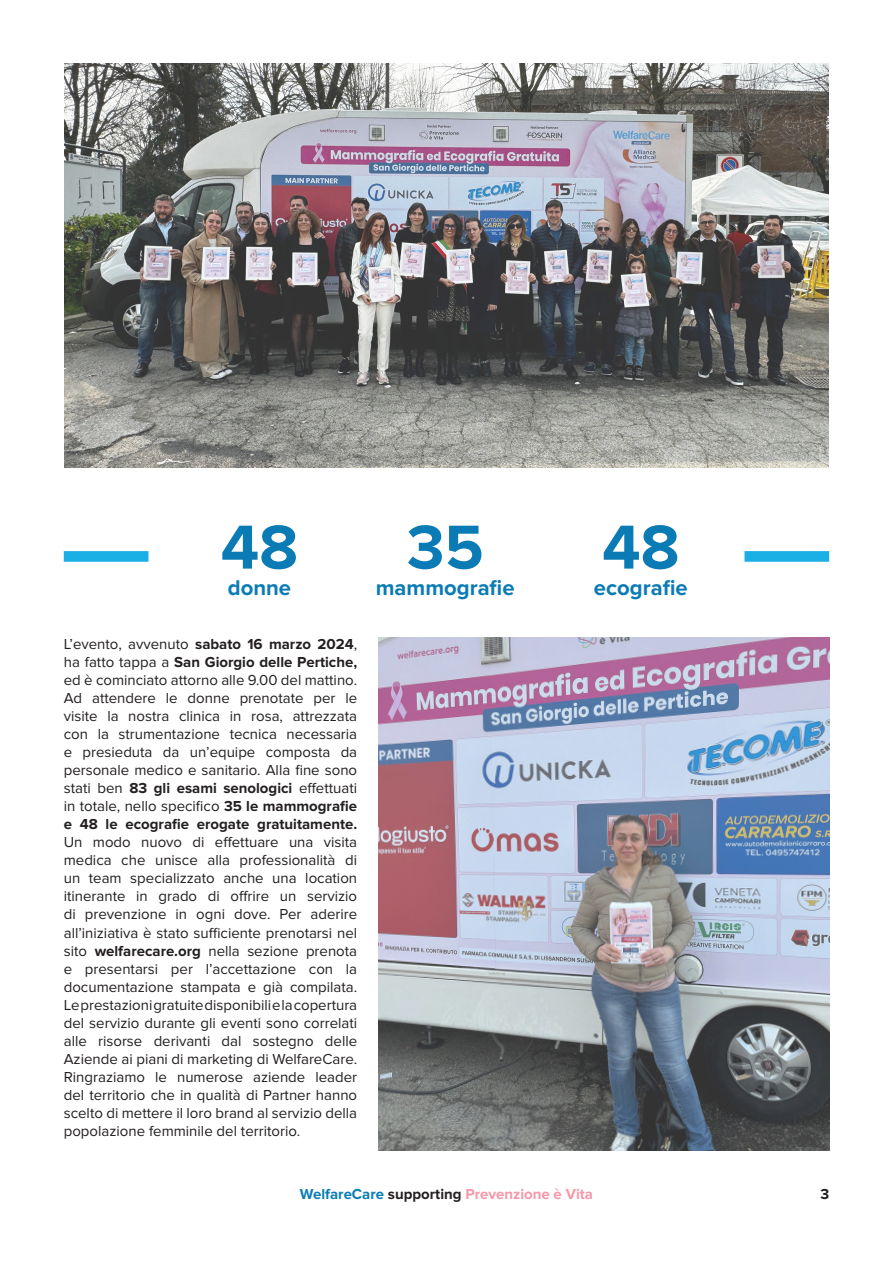
<style>
.page{position:relative;width:893px;height:1263px;background:#fff}
.page>*{position:absolute;margin:0;border:0;box-sizing:border-box;transform-origin:0 0}
.t1{font:700 64.35px "Proxima Nova";color:#0b7bb5}
.t2{font:700 22.05px "Proxima Nova";color:#0b7bb5}
.t3{font:15px/18px "Proxima Nova";color:#231f20;text-align:justify}
.t4{font:700 15px "Proxima Nova";color:#f598aa}
.t5{font:700 15px "Proxima Nova";color:#231f20}
.s1{font-weight:700}
.s2{color:#0b7bb5}
.s3{color:#231f20}
</style>
<div class="page">
<img style="left:378px;top:638px;width:451px;height:512px">
<svg style="left:744px;top:551px;width:85px;height:11px"></svg>
<svg style="left:64px;top:551px;width:84px;height:11px"></svg>
<img style="left:64px;top:64px;width:765px;height:404px">
<p class="t1" style="left:221px;top:510px;width:79px">48</p>
<p class="t2" style="left:228px;top:575px;width:65px">donne</p>
<p class="t3" style="left:64px;top:636px;width:295px">L’evento, avvenuto <span class="s1">sabato 16 marzo 2024</span>, ha fatto tappa a <span class="s1">San Giorgio delle Pertiche, </span>ed è cominciato attorno alle 9.00 del mattino.<br>Ad attendere le donne prenotate per le visite la nostra clinica in rosa, attrezzata con la strumentazione tecnica necessaria e presieduta da un’equipe composta da personale medico e sanitario. Alla fine sono stati ben <span class="s1">83 gli esami senologici</span> effettuati in totale, nello specifico <span class="s1">35 le mammografie e 48 le ecografie erogate gratuitamente.<br></span>Un modo nuovo di effettuare una visita medica che unisce alla professionalità di un team specializzato anche una location itinerante in grado di offrire un servizio di prevenzione in ogni dove. Per aderire all’iniziativa è stato sufficiente prenotarsi nel sito <span class="s1">welfarecare.org</span> nella sezione prenota e presentarsi per l’accettazione con la documentazione stampata e già compilata.<br>Le prestazioni gratuite disponibili e la copertura del servizio durante gli eventi sono correlati alle risorse derivanti dal sostegno delle Aziende ai piani di marketing di WelfareCare.<br>Ringraziamo le numerose aziende leader del territorio che in qualità di Partner hanno scelto di mettere il loro brand al servizio della popolazione femminile del territorio.</p>
<p class="t1" style="left:407px;top:510px;width:78px">35</p>
<p class="t2" style="left:376px;top:575px;width:140px">mammografie</p>
<p class="t1" style="left:602px;top:510px;width:79px">48</p>
<p class="t2" style="left:594px;top:575px;width:95px">ecografie</p>
<p class="t4" style="left:300px;top:1185px;width:295px"><span class="s2">WelfareCare</span> <span class="s3">supporting</span> Prevenzione è Vita</p>
<p class="t5" style="left:820px;top:1185px;width:10px">3</p>
</div>
